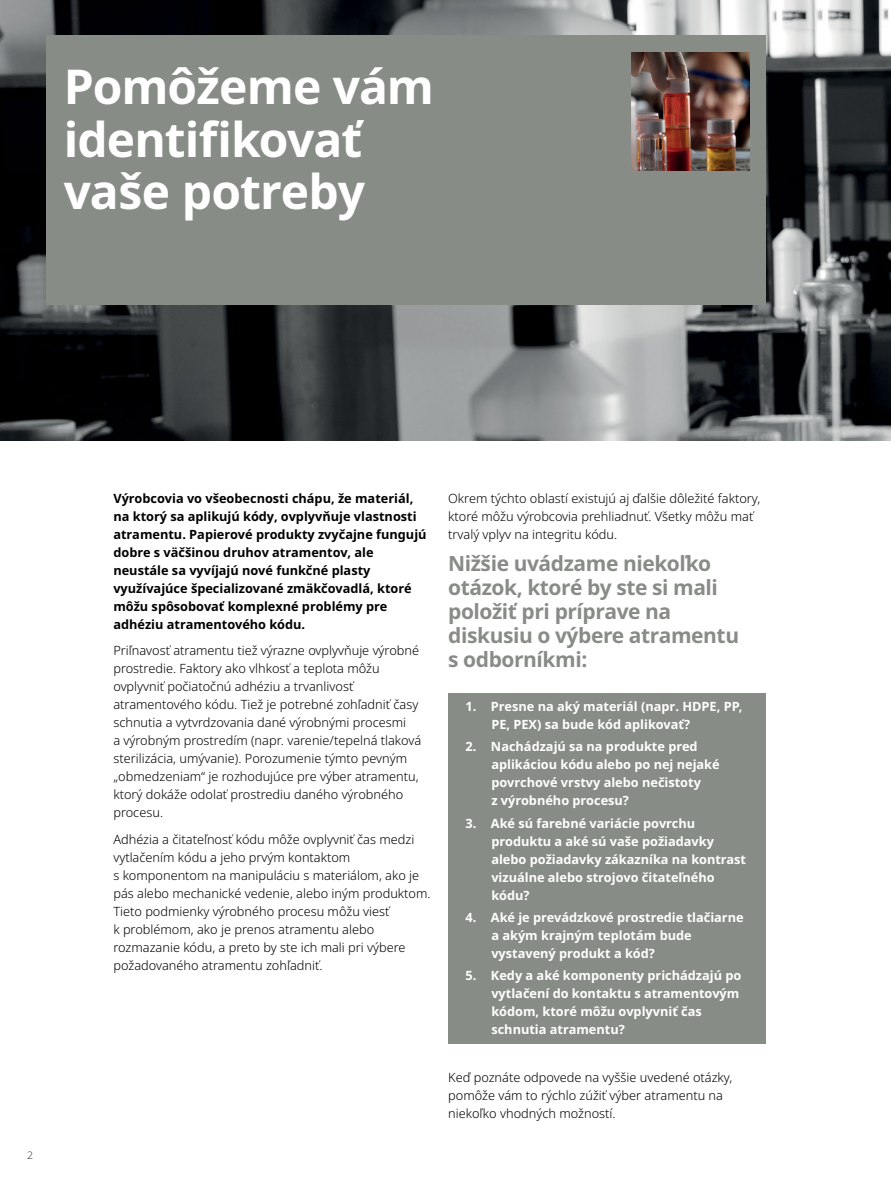
<style>
.page{position:relative;width:891px;height:1188px;background:#fff}
.page>*{position:absolute;margin:0;border:0;box-sizing:border-box;transform-origin:0 0}
.t1{font:700 48px/52.5px "Noto Sans";letter-spacing:-.02em;color:#fff}
.t2{font:700 21px/24px "Noto Sans";letter-spacing:-.02em;color:#888c87}
.t3{font:300 12.75px/18px "Noto Sans";color:#000}
.t4{font:700 12.75px/18px "Noto Sans";color:#fff}
.t5{font:700 12.75px/18px "Noto Sans";color:#000}
.t6{font:300 10.5px "Noto Sans";color:#414042}
</style>
<div class="page">
<img style="left:0;top:0;width:891px;height:441px">
<div style="left:46px;top:36px;width:720px;height:269px;background:#888c87"></div>
<div style="left:448px;top:693px;width:318px;height:351px;background:#888c87"></div>
<img style="left:632px;top:53px;width:117px;height:118px">
<h1 class="t1" style="left:64px;top:59px;width:372px">Pomôžeme vám identifikovať vaše potreby</h1>
<p class="t6" style="left:27px;top:1148px;width:7px">2</p>
<p class="t5" style="left:113px;top:489px;width:315px">Výrobcovia vo všeobecnosti chápu, že materiál, na ktorý sa aplikujú kódy, ovplyvňuje vlastnosti atramentu. Papierové produkty zvyčajne fungujú dobre s väčšinou druhov atramentov, ale neustále sa vyvíjajú nové funkčné plasty využívajúce špecializované zmäkčovadlá, ktoré môžu spôsobovať komplexné problémy pre adhéziu atramentového kódu.</p>
<p class="t3" style="left:113px;top:642px;width:309px">Priľnavosť atramentu tiež výrazne ovplyvňuje výrobné prostredie. Faktory ako vlhkosť a teplota môžu ovplyvniť počiatočnú adhéziu a trvanlivosť atramentového kódu. Tiež je potrebné zohľadniť časy schnutia a vytvrdzovania dané výrobnými procesmi<br>a výrobným prostredím (napr. varenie/tepelná tlaková sterilizácia, umývanie). Porozumenie týmto pevným „obmedzeniam“ je rozhodujúce pre výber atramentu, ktorý dokáže odolať prostrediu daného výrobného procesu.</p>
<p class="t3" style="left:113px;top:831px;width:319px">Adhézia a čitateľnosť kódu môže ovplyvniť čas medzi vytlačením kódu a jeho prvým kontaktom<br>s komponentom na manipuláciu s materiálom, ako je pás alebo mechanické vedenie, alebo iným produktom.<br>Tieto podmienky výrobného procesu môžu viesť<br>k problémom, ako je prenos atramentu alebo rozmazanie kódu, a preto by ste ich mali pri výbere požadovaného atramentu zohľadniť.</p>
<p class="t3" style="left:448px;top:490px;width:314px">Okrem týchto oblastí existujú aj ďalšie dôležité faktory, ktoré môžu výrobcovia prehliadnuť. Všetky môžu mať trvalý vplyv na integritu kódu.</p>
<h2 class="t2" style="left:448px;top:551px;width:292px">Nižšie uvádzame niekoľko otázok, ktoré by ste si mali položiť pri príprave na diskusiu o výbere atramentu s odborníkmi:</h2>
<p class="t4" style="left:491px;top:697px;width:253px;text-indent:-26px">1. Presne na aký materiál (napr. HDPE, PP,<br>PE, PEX) sa bude kód aplikovať?</p>
<p class="t4" style="left:491px;top:737px;width:230px;text-indent:-26px">2. Nachádzajú sa na produkte pred aplikáciou kódu alebo po nej nejaké povrchové vrstvy alebo nečistoty<br>z výrobného procesu?</p>
<p class="t4" style="left:491px;top:814px;width:256px;text-indent:-26px">3. Aké sú farebné variácie povrchu produktu a aké sú vaše požiadavky alebo požiadavky zákazníka na kontrast vizuálne alebo strojovo čitateľného kódu?</p>
<p class="t4" style="left:491px;top:908px;width:254px;text-indent:-26px">4. Aké je prevádzkové prostredie tlačiarne a akým krajným teplotám bude vystavený produkt a kód?</p>
<p class="t4" style="left:491px;top:966px;width:252px;text-indent:-26px">5. Kedy a aké komponenty prichádzajú po vytlačení do kontaktu s atramentovým kódom, ktoré môžu ovplyvniť čas schnutia atramentu?</p>
<p class="t3" style="left:448px;top:1069px;width:286px">Keď poznáte odpovede na vyššie uvedené otázky, pomôže vám to rýchlo zúžiť výber atramentu na niekoľko vhodných možností.</p>
</div>
